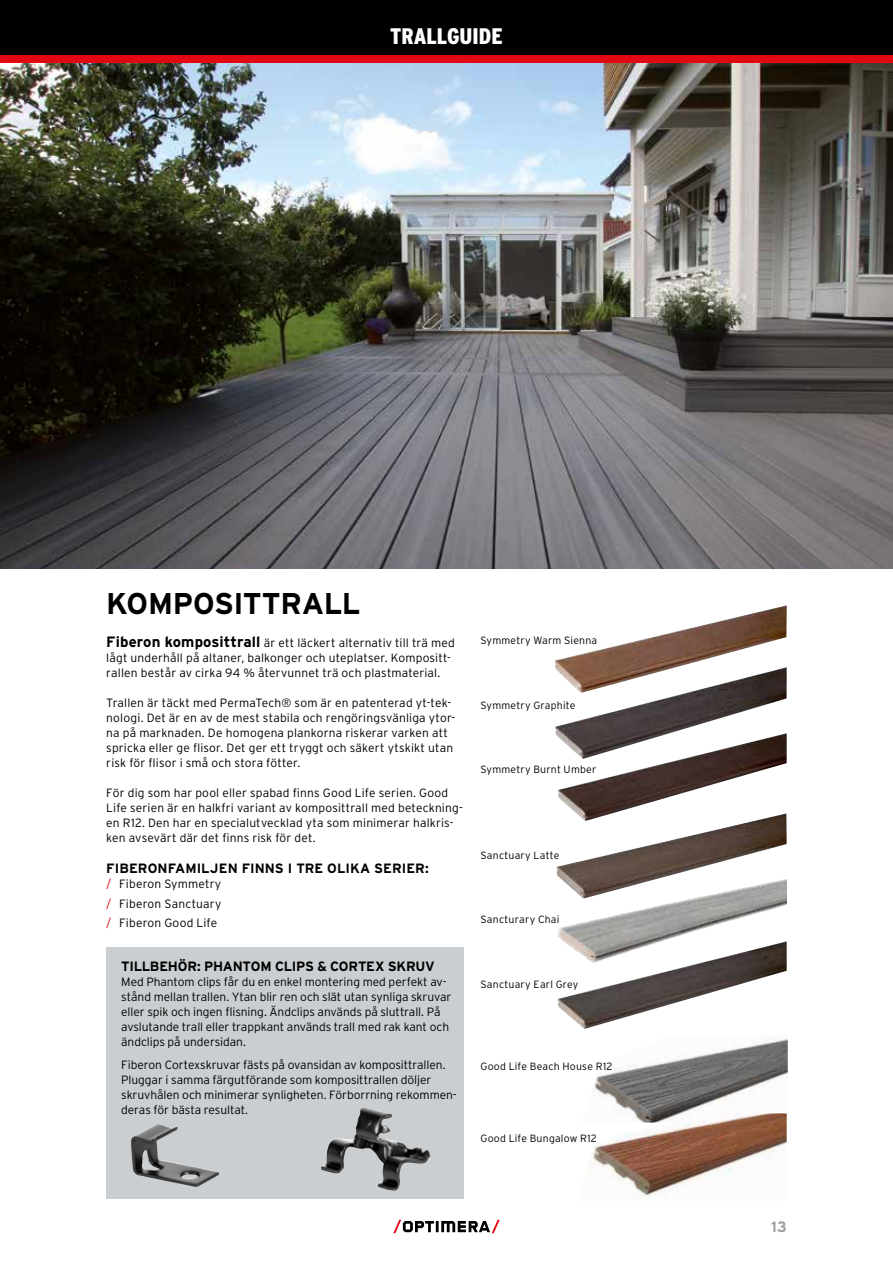
<style>
.page{position:relative;width:893px;height:1263px;background:#fff}
.page>*{position:absolute;margin:0;border:0;box-sizing:border-box;transform-origin:0 0}
.t1{font:700 30px "Interstate";letter-spacing:-.015em;color:#000}
.t2{font:900 condensed 22.5px "Interstate";color:#fff}
.t3{font:700 15px "Interstate";color:#9ca0a3}
.t4{font:700 13.5px "Interstate";letter-spacing:-.005em;color:#000}
.t5{font:300 12px/15px "Interstate";letter-spacing:.005em;color:#000}
.t6{font:300 10.5px "Interstate";letter-spacing:.02em;color:#000}
.s1{font-weight:700;font-size:15px}
.s2{color:#e30613}
</style>
<div class="page">
<svg style="left:393px;top:1220px;width:107px;height:13px"></svg>
<div style="left:0;top:0;width:893px;height:55px;background:#000"></div>
<div style="left:0;top:55px;width:893px;height:9px;background:#e30613"></div>
<div style="left:106px;top:947px;width:357px;height:252px;background:#caced0"></div>
<img style="left:557px;top:821px;width:230px;height:58px">
<img style="left:558px;top:879px;width:229px;height:62px">
<img style="left:0;top:64px;width:893px;height:505px">
<img style="left:558px;top:941px;width:229px;height:88px">
<img style="left:593px;top:1039px;width:195px;height:74px">
<img style="left:586px;top:1113px;width:201px;height:87px">
<img style="left:558px;top:759px;width:229px;height:62px">
<img style="left:555px;top:693px;width:232px;height:66px">
<img style="left:555px;top:605px;width:232px;height:88px">
<img style="left:321px;top:1107px;width:110px;height:84px">
<img style="left:131px;top:1124px;width:88px;height:63px">
<h2 class="t2" style="left:390px;top:22px;width:114px">TRALLGUIDE</h2>
<h1 class="t1" style="left:106px;top:585px;width:256px">KOMPOSITTRALL</h1>
<p class="t5" style="left:106px;top:635px;width:350px"><span class="s1">Fiberon komposittrall</span> är ett läckert alternativ till trä med lågt underhåll på altaner, balkonger och uteplatser. Kompositt&shy;rallen består av cirka 94 % återvunnet trä och plastmaterial.</p>
<p class="t5" style="left:106px;top:695px;width:351px">Trallen är täckt med PermaTech® som är en patenterad yt-tek&shy;nologi. Det är en av de mest stabila och rengöringsvänliga ytor&shy;na på marknaden. De homogena plankorna riskerar varken att spricka eller ge flisor. Det ger ett tryggt och säkert ytskikt utan risk för flisor i små och stora fötter.</p>
<p class="t5" style="left:106px;top:785px;width:358px">För dig som har pool eller spabad finns Good Life serien. Good Life serien är en halkfri variant av komposittrall med beteckning&shy;en R12. Den har en specialutvecklad yta som minimerar halkris&shy;ken avsevärt där det finns risk för det.</p>
<p class="t4" style="left:106px;top:860px;width:324px">FIBERONFAMILJEN FINNS I TRE OLIKA SERIER:</p>
<p class="t5" style="left:106px;top:874px;width:117px;line-height:19.2px;text-align:justify"><span class="s2">/</span> Fiberon Symmetry <span class="s2">/</span> Fiberon Sanctuary <span class="s2">/</span> Fiberon Good Life</p>
<p class="t4" style="left:121px;top:958px;width:315px">TILLBEHÖR: PHANTOM CLIPS &amp; CORTEX SKRUV</p>
<p class="t5" style="left:121px;top:974px;width:332px">Med Phantom clips får du en enkel montering med perfekt av&shy;stånd mellan trallen. Ytan blir ren och slät utan synliga skruvar eller spik och ingen flisning. Ändclips används på sluttrall. På avslutande trall eller trappkant används trall med rak kant och ändclips på undersidan.</p>
<p class="t5" style="left:121px;top:1057px;width:337px">Fiberon Cortexskruvar fästs på ovansidan av komposittrallen.<br>Pluggar i samma färgutförande som komposittrallen döljer skruvhålen och minimerar synligheten. Förborrning rekommen&shy;deras för bästa resultat.</p>
<p class="t6" style="left:480px;top:634px;width:118px">Symmetry Warm Sienna</p>
<p class="t6" style="left:480px;top:699px;width:96px">Symmetry Graphite</p>
<p class="t6" style="left:480px;top:763px;width:117px">Symmetry Burnt Umber</p>
<p class="t6" style="left:480px;top:849px;width:80px">Sanctuary Latte</p>
<p class="t6" style="left:480px;top:913px;width:80px">Sancturary Chai</p>
<p class="t6" style="left:480px;top:978px;width:100px">Sanctuary Earl Grey</p>
<p class="t6" style="left:480px;top:1060px;width:134px">Good Life Beach House R12</p>
<p class="t6" style="left:480px;top:1132px;width:118px">Good Life Bungalow R12</p>
<p class="t3" style="left:771px;top:1217px;width:17px">13</p>
</div>
